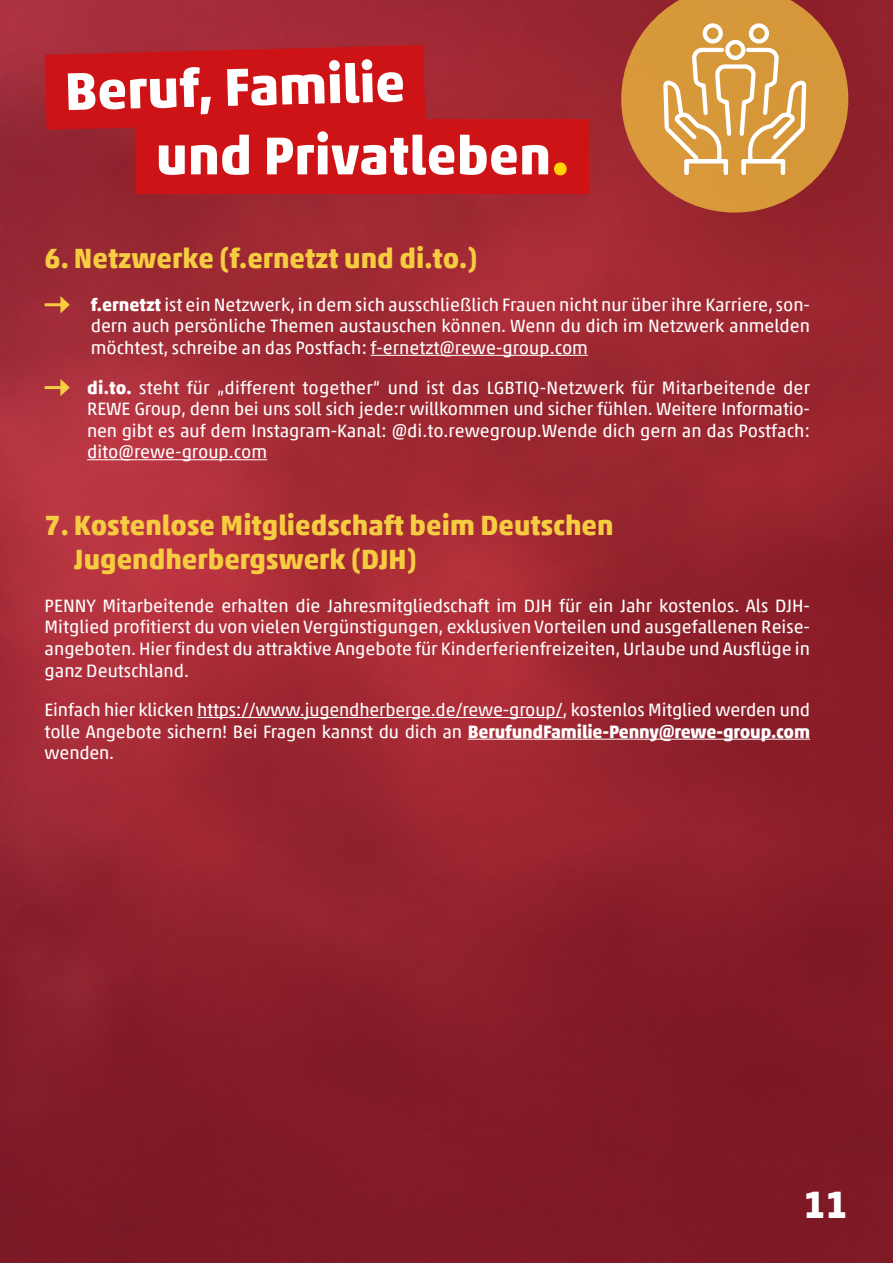
<style>
.page{position:relative;width:893px;height:1263px;background:#fff}
.page>*{position:absolute;margin:0;border:0;box-sizing:border-box;transform-origin:0 0}
.t1{font:700 54px "Akko For Penny";color:#fff}
.t2{font:700 38.25px "Akko For Penny";color:#fff}
.t3{font:700 27.9px/33.5px "Akko For Penny";color:#f6cc41}
.t4{font:18px/21.6px "Akko For Penny";color:#fff;text-align:justify}
.s1{color:#ffd400}
.s2{font-weight:700}
</style>
<div class="page">
<img style="left:0;top:0;width:893px;height:1263px">
<svg style="left:621px;top:0;width:227px;height:213px;background:#ba6534"></svg>
<svg style="left:661px;top:0;width:147px;height:249px;background:#d08f51"></svg>
<svg style="left:45px;top:45px;width:380px;height:85px;background:#ca1418"></svg>
<div style="left:137px;top:119px;width:452px;height:74px;background:#cd1316"></div>
<hr style="left:371px;top:355px;width:217px;height:1px;background:#fff">
<hr style="left:87px;top:459px;width:180px;height:1px;background:#fff">
<hr style="left:197px;top:717px;width:366px;height:1px;background:#fff">
<hr style="left:468px;top:739px;width:342px;height:1px;background:#fff">
<hr style="left:45px;top:303px;width:18px;height:3px;background:#f6cc41">
<svg style="left:60px;top:296px;width:10px;height:17px"></svg>
<hr style="left:45px;top:386px;width:18px;height:3px;background:#f6cc41">
<svg style="left:60px;top:379px;width:10px;height:17px"></svg>
<h1 class="t1" style="left:63px;top:60px;width:342px;rotate:-2deg">Beruf, Familie</h1>
<h1 class="t1" style="left:156px;top:122px;width:415px">und Privatleben<span class="s1">…</span></h1>
<h3 class="t3" style="left:45px;top:241px;width:434px">6. Netzwerke (f.ernetzt und di.to.)</h3>
<p class="t4" style="left:91px;top:294px;width:721px"><span class="s2">f.ernetzt</span> ist ein Netzwerk, in dem sich ausschließlich Frauen nicht nur über ihre Karriere, son&shy;dern auch persönliche Themen austauschen können. Wenn du dich im Netzwerk anmelden möchtest, schreibe an das Postfach: f-ernetzt@rewe-group.com</p>
<p class="t4" style="left:87px;top:376px;width:724px"><span class="s2">di.to.</span> steht für „different together“ und ist das LGBTIQ-Netzwerk für Mitarbeitende der REWE Group, denn bei uns soll sich jede:r willkommen und sicher fühlen. Weitere Informatio&shy;nen gibt es auf dem Instagram-Kanal: @di.to.rewegroup.Wende dich gern an das Postfach: dito@rewe-group.com</p>
<h3 class="t3" style="left:74px;top:508px;width:541px;text-indent:-29px">7. Kostenlose Mitgliedschaft beim Deutschen<br>Jugendherbergswerk (DJH)</h3>
<p class="t4" style="left:45px;top:595px;width:767px">PENNY Mitarbeitende erhalten die Jahresmitgliedschaft im DJH für ein Jahr kostenlos. Als DJH-Mitglied profitierst du von vielen Vergünstigungen, exklusiven Vorteilen und ausgefallenen Reise&shy;angeboten. Hier findest du attraktive Angebote für Kinderferienfreizeiten, Urlaube und Ausflüge in ganz Deutschland.</p>
<p class="t4" style="left:45px;top:699px;width:767px">Einfach hier klicken https://www.jugendherberge.de/rewe-group/, kostenlos Mitglied werden und tolle Angebote sichern! Bei Fragen kannst du dich an <span class="s2">BerufundFamilie-Penny@rewe-group.com </span>wenden.</p>
<h2 class="t2" style="left:804px;top:1181px;width:46px">11</h2>
</div>
